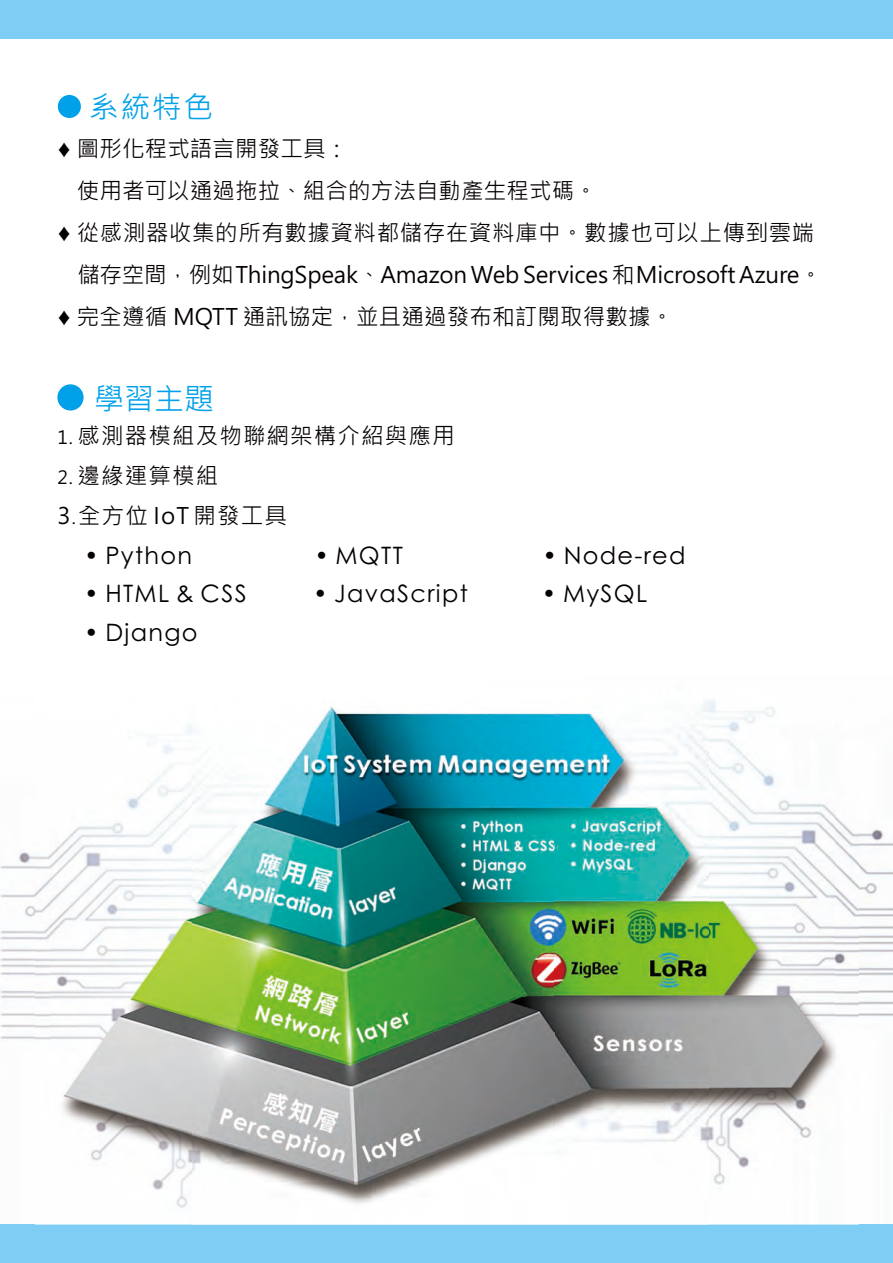
<style>
.page{position:relative;width:893px;height:1263px;background:#fff}
.page>*{position:absolute;margin:0;border:0;box-sizing:border-box;transform-origin:0 0}
.t1{font:30px "Microsoft Jheng Hei";color:#00a1e9}
.t2{font:24px "Century Gothic";letter-spacing:.055em;color:#060101}
.t3{font:22.5px "Microsoft Jheng Hei";letter-spacing:.01em;color:#060101}
.t4{font:22.5px "Microsoft Jheng Hei";letter-spacing:-.01em;color:#060101}
.t5{font:22.5px/40.3px "Microsoft Jheng Hei";letter-spacing:.05em;color:#060101}
.s1{font-family:"Century Gothic";font-size:24px}
.s2{font-size:18px}
</style>
<div class="page">
<img style="left:859px;top:829px;width:34px;height:396px">
<img style="left:0;top:852px;width:35px;height:373px">
<div style="left:0;top:1225px;width:893px;height:38px;background:#7dcdf4"></div>
<div style="left:0;top:0;width:893px;height:39px;background:#7dcdf4"></div>
<div style="left:58px;top:95px;width:23px;height:23px;background:#00a1e9;border-radius:50%"></div>
<div style="left:57px;top:384px;width:27px;height:26px;background:#00a1e9;border-radius:50%"></div>
<img style="left:709px;top:815px;width:150px;height:410px">
<img style="left:35px;top:854px;width:158px;height:371px">
<img style="left:51px;top:700px;width:784px;height:497px">
<h1 class="t1" style="left:89px;top:91px;width:126px">系統特⾊</h1>
<p class="t3" style="left:58px;top:137px;width:292px"><span class="s1">♦</span> 圖形化程式語⾔開發⼯具：</p>
<p class="t3" style="left:77px;top:179px;width:521px">使⽤者可以通過拖拉、組合的⽅法⾃動產⽣程式碼。</p>
<p class="t3" style="left:58px;top:221px;width:758px"><span class="s1">♦</span> 從感測器收集的所有數據資料都儲存在資料庫中。數據也可以上傳到雲端</p>
<p class="t4" style="left:77px;top:263px;width:746px">儲存空間，例如 ThingSpeak、Amazon Web Services 和 Microsoft Azure。</p>
<p class="t3" style="left:58px;top:305px;width:617px"><span class="s1">♦</span> 完全遵循 MQTT 通訊協定，並且通過發布和訂閱取得數據。</p>
<h1 class="t1" style="left:94px;top:383px;width:121px">學習主題</h1>
<p class="t5" style="left:58px;top:415px;width:398px"><span class="s2">1.</span> 感測器模組及物聯網架構介紹與應⽤</p>
<p class="t5" style="left:58px;top:455px;width:231px"><span class="s2">2.</span> 邊緣運算模組<br>3<span class="s2">.</span>全⽅位 IoT 開發⼯具</p>
<p class="t2" style="left:84px;top:546px;width:109px">• Python</p>
<p class="t2" style="left:314px;top:546px;width:90px">• MQTT</p>
<p class="t2" style="left:543px;top:546px;width:145px">• Node-red</p>
<p class="t2" style="left:84px;top:584px;width:164px">• HTML &amp; CSS</p>
<p class="t2" style="left:313px;top:584px;width:156px">• JavaScript</p>
<p class="t2" style="left:542px;top:584px;width:107px">• MySQL</p>
<p class="t2" style="left:84px;top:623px;width:115px">• Django</p>
</div>
